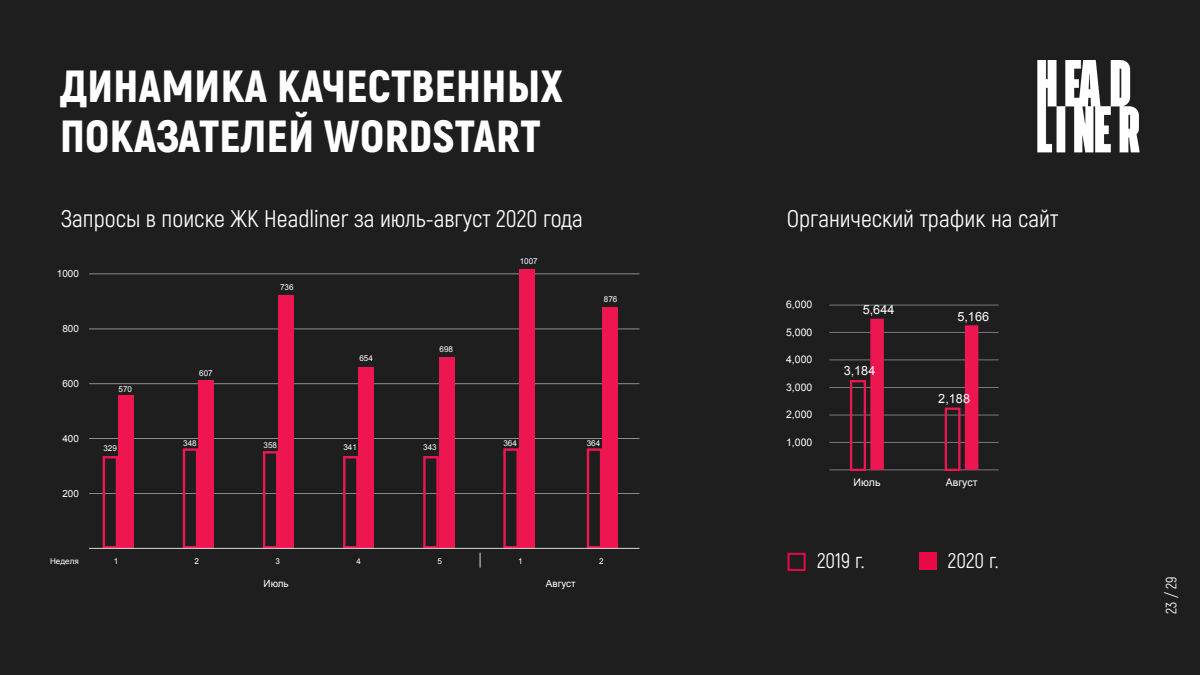
<style>
.page{position:relative;width:1200px;height:675px;background:#1f1e1e}
.page>*{position:absolute;margin:0;border:0;box-sizing:border-box;transform-origin:0 0}
.t1{font:900 45px/50px "Akrobat";letter-spacing:.01em;color:#fff}
.t2{font:24px "Akrobat";color:#fff}
.t3{font:21.15px "Akrobat";color:#fff}
.t4{font:15px "Akrobat";color:#fff}
.t5{font:12.7px "Arial";color:#fff}
.t6{font:10.5px "Arial";color:#fff}
.t7{font:10.45px "Arial";color:#fff}
.t8{font:9.85px "Arial";color:#fff}
.t9{font:8.1px "Arial";color:#fff}
</style>
<div class="page">
<hr style="left:89px;top:493px;width:550px;height:1px;background:#d9d9d9">
<hr style="left:89px;top:438px;width:550px;height:1px;background:#d9d9d9">
<hr style="left:89px;top:383px;width:550px;height:1px;background:#d9d9d9">
<hr style="left:89px;top:329px;width:550px;height:1px;background:#d9d9d9">
<hr style="left:89px;top:273px;width:550px;height:1px;background:#d9d9d9">
<svg style="left:480px;top:553px;width:1px;height:15px"></svg>
<svg style="left:103px;top:456px;width:15px;height:92px"></svg>
<div style="left:118px;top:395px;width:16px;height:153px;background:#ed1651"></div>
<svg style="left:587px;top:448px;width:15px;height:100px"></svg>
<div style="left:602px;top:307px;width:16px;height:241px;background:#ed1651"></div>
<svg style="left:503px;top:448px;width:16px;height:100px"></svg>
<div style="left:519px;top:269px;width:16px;height:279px;background:#ed1651"></div>
<svg style="left:423px;top:456px;width:16px;height:92px"></svg>
<div style="left:439px;top:357px;width:15px;height:191px;background:#ed1651"></div>
<svg style="left:343px;top:456px;width:16px;height:92px"></svg>
<div style="left:359px;top:367px;width:15px;height:181px;background:#ed1651"></div>
<svg style="left:263px;top:451px;width:16px;height:97px"></svg>
<div style="left:279px;top:295px;width:15px;height:253px;background:#ed1651"></div>
<svg style="left:183px;top:448px;width:15px;height:100px"></svg>
<div style="left:198px;top:380px;width:16px;height:168px;background:#ed1651"></div>
<hr style="left:89px;top:548px;width:550px;height:1px;background:#d9d9d9">
<hr style="left:829px;top:305px;width:170px;height:1px;background:#d9d9d9">
<hr style="left:829px;top:332px;width:170px;height:1px;background:#d9d9d9">
<hr style="left:829px;top:359px;width:170px;height:1px;background:#d9d9d9">
<hr style="left:829px;top:387px;width:170px;height:1px;background:#d9d9d9">
<hr style="left:829px;top:415px;width:170px;height:1px;background:#d9d9d9">
<hr style="left:829px;top:442px;width:170px;height:1px;background:#d9d9d9">
<hr style="left:829px;top:469px;width:170px;height:1px;background:#d9d9d9">
<svg style="left:849px;top:319px;width:129px;height:152px"></svg>
<div style="left:919px;top:552px;width:18px;height:18px;background:#e80a46"></div>
<div style="left:788px;top:553px;width:18px;height:18px;border:2px solid #e80a46"></div>
<img style="left:1038px;top:61px;width:102px;height:91px">
<h1 class="t1" style="left:60px;top:61px;width:505px">ДИНАМИКА КАЧЕСТВЕННЫХ<br>ПОКАЗАТЕЛЕЙ WORDSTART</h1>
<p class="t2" style="left:61px;top:204px;width:524px">Запросы в поиске ЖК Headliner за июль-август 2020 года</p>
<p class="t2" style="left:787px;top:204px;width:273px">Органический трафик на сайт</p>
<p class="t8" style="left:57px;top:267px;width:23px">1000</p>
<p class="t8" style="left:62px;top:322px;width:18px">800</p>
<p class="t8" style="left:62px;top:377px;width:18px">600</p>
<p class="t8" style="left:62px;top:432px;width:18px">400</p>
<p class="t8" style="left:62px;top:487px;width:18px">200</p>
<p class="t9" style="left:119px;top:384px;width:15px">570</p>
<p class="t9" style="left:103px;top:443px;width:15px">329</p>
<p class="t9" style="left:280px;top:282px;width:15px">736</p>
<p class="t9" style="left:440px;top:344px;width:15px">698</p>
<p class="t9" style="left:520px;top:256px;width:20px">1007</p>
<p class="t9" style="left:604px;top:294px;width:15px">876</p>
<p class="t7" style="left:786px;top:298px;width:28px">6,000</p>
<p class="t6" style="left:786px;top:325px;width:28px">5,000</p>
<p class="t5" style="left:863px;top:301px;width:33px">5,644</p>
<p class="t9" style="left:359px;top:353px;width:15px">654</p>
<p class="t7" style="left:786px;top:353px;width:28px">4,000</p>
<p class="t9" style="left:199px;top:368px;width:15px">607</p>
<p class="t5" style="left:844px;top:363px;width:33px">3,184</p>
<p class="t7" style="left:786px;top:380px;width:28px">3,000</p>
<p class="t9" style="left:183px;top:438px;width:15px">348</p>
<p class="t9" style="left:264px;top:440px;width:15px">358</p>
<p class="t9" style="left:343px;top:442px;width:15px">341</p>
<p class="t9" style="left:423px;top:442px;width:15px">343</p>
<p class="t9" style="left:503px;top:438px;width:15px">364</p>
<p class="t9" style="left:587px;top:438px;width:15px">364</p>
<p class="t7" style="left:786px;top:408px;width:28px">2,000</p>
<p class="t7" style="left:786px;top:435px;width:28px">1,000</p>
<p class="t5" style="left:957px;top:309px;width:33px">5,166</p>
<p class="t5" style="left:938px;top:390px;width:33px">2,188</p>
<p class="t7" style="left:854px;top:476px;width:28px">Июль</p>
<p class="t7" style="left:946px;top:476px;width:33px">Август</p>
<p class="t9" style="left:50px;top:556px;width:30px">Неделя</p>
<p class="t9" style="left:114px;top:556px;width:6px">1</p>
<p class="t9" style="left:195px;top:556px;width:6px">2</p>
<p class="t9" style="left:276px;top:556px;width:6px">3</p>
<p class="t9" style="left:356px;top:556px;width:6px">4</p>
<p class="t9" style="left:437px;top:556px;width:6px">5</p>
<p class="t9" style="left:518px;top:556px;width:6px">1</p>
<p class="t9" style="left:599px;top:556px;width:6px">2</p>
<p class="t8" style="left:264px;top:577px;width:27px">Июль</p>
<p class="t8" style="left:546px;top:577px;width:31px">Август</p>
<p class="t3" style="left:817px;top:548px;width:49px">2019 г.</p>
<p class="t3" style="left:948px;top:548px;width:52px">2020 г.</p>
<p class="t4" style="left:1162px;top:614px;width:39px;rotate:-90deg">23 / 29</p>
</div>
